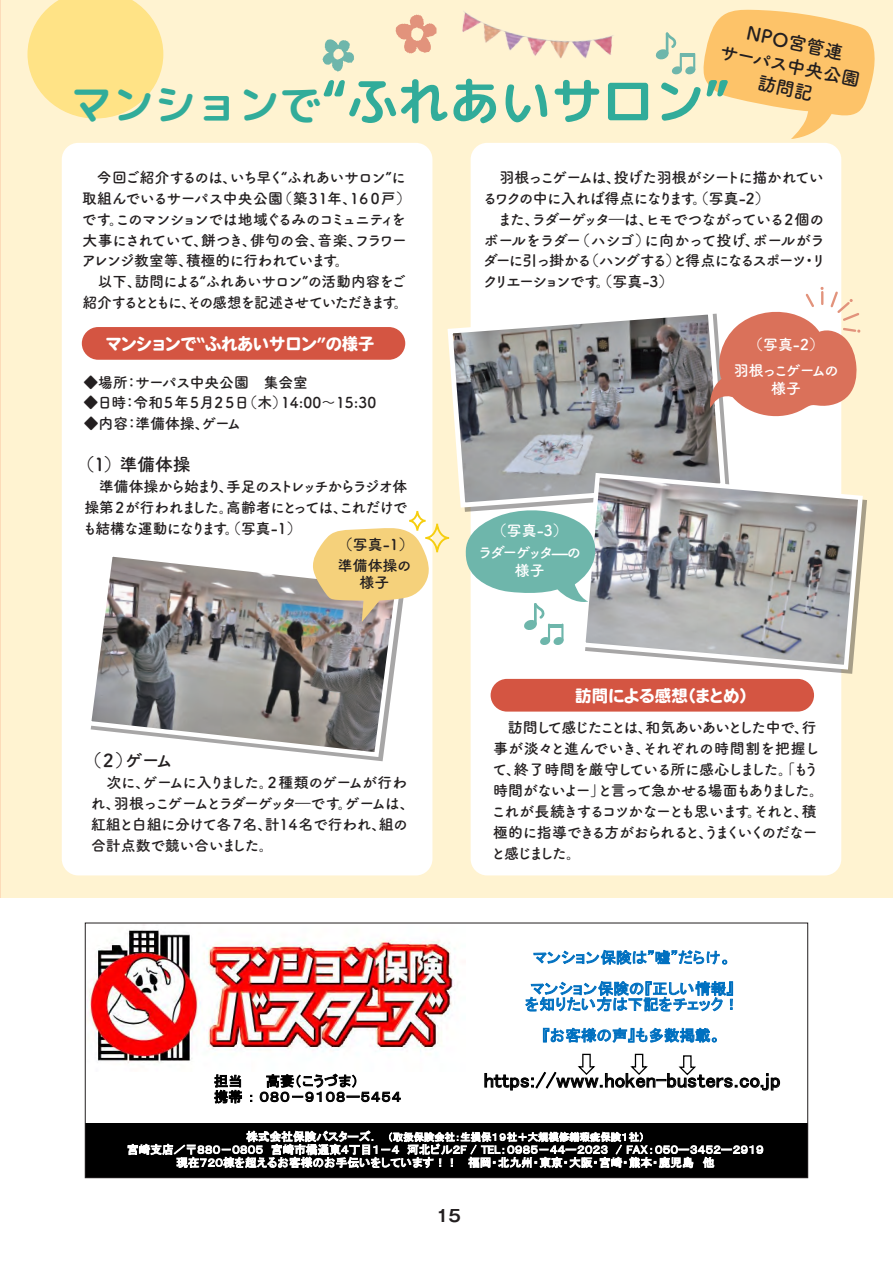
<style>
.page{position:relative;width:893px;height:1263px;background:#fff}
.page>*{position:absolute;margin:0;border:0;box-sizing:border-box;transform-origin:0 0}
.t1{font:51.15px "rounded mplus 1 m bold";color:#31ac9a}
.t2{font:20.4px "MS P Gothic";letter-spacing:.015em;color:#000}
.t3{font:700 18.6px/23.4px "Tsuku A Rd Gothic";color:#231f20;text-align:center}
.t4{font:700 18px "Tsuku A Rd Gothic";color:#231f20}
.t5{font:16.5px "Heisei Maru Go Std W8";letter-spacing:-.03em;color:#fff}
.t6{font:16.5px "Gothic MB101 De B";color:#231f20}
.t7{font:15.3px/31px "MS P Gothic";letter-spacing:.005em;color:#0070c0}
.t8{font:700 15px/20.9px "Tsuku A Rd Gothic";letter-spacing:-.08em;color:#231f20}
.t9{font:700 15px "Tsuku A Rd Gothic";color:#231f20}
.t10{font:700 15px "Tsuku A Rd Gothic";letter-spacing:-.13em;color:#231f20}
.t11{font:700 15px/18px "Tsuku A Rd Gothic";letter-spacing:-.12em;color:#fff;text-align:center}
.t12{font:700 15px/18px "Tsuku A Rd Gothic";letter-spacing:-.17em;color:#fff;text-align:center}
.t13{font:13.95px/15.6px "MS P Gothic";letter-spacing:.045em;color:#000}
.t14{font:11.4px/12.9px "MS P Gothic";color:#fff;text-align:center}
.t15{font:10.2px "MS P Gothic";color:#fff}
.s1{font-size:41.85px}
.s2{font-size:11.4px}
</style>
<div class="page">
<div style="left:0;top:0;width:893px;height:897px;background:#fff3d1"></div>
<svg style="left:28px;top:0;width:135px;height:119px"></svg>
<hr style="left:0;top:0;width:1px;height:897px;background:#f6987c">
<div style="left:62px;top:143px;width:370px;height:732px;background:#fff;border-radius:16px"></div>
<div style="left:471px;top:143px;width:370px;height:732px;background:#fff;border-radius:16px"></div>
<img style="left:462px;top:11px;width:152px;height:48px">
<svg style="left:322px;top:39px;width:32px;height:33px"></svg>
<svg style="left:396px;top:14px;width:41px;height:39px"></svg>
<svg style="left:90px;top:556px;width:311px;height:203px"></svg>
<svg style="left:447px;top:307px;width:281px;height:203px;background:#9d9d9d"></svg>
<svg style="left:578px;top:470px;width:287px;height:202px"></svg>
<svg style="left:703px;top:10px;width:172px;height:129px"></svg>
<svg style="left:708px;top:287px;width:153px;height:135px"></svg>
<svg style="left:312px;top:511px;width:137px;height:111px"></svg>
<svg style="left:465px;top:508px;width:132px;height:137px"></svg>
<svg style="left:655px;top:32px;width:41px;height:43px"></svg>
<hr style="left:680px;top:53px;width:14px;height:4px;background:#6eb6ab">
<div style="left:82px;top:327px;width:323px;height:33px;background:#d45542;border-radius:16px"></div>
<div style="left:491px;top:679px;width:323px;height:33px;background:#d45542;border-radius:16px"></div>
<div style="left:85px;top:1123px;width:723px;height:55px;background:#000"></div>
<img style="left:87px;top:925px;width:368px;height:138px">
<svg style="left:577px;top:1053px;width:19px;height:22px"></svg>
<svg style="left:630px;top:1053px;width:18px;height:22px"></svg>
<svg style="left:678px;top:1055px;width:18px;height:21px"></svg>
<div style="left:85px;top:923px;width:723px;height:255px;border:1px solid #231f20"></div>
<p class="t3" style="left:728px;top:15px;width:144px;rotate:12deg">NPO宮管連<br>サーパス中央公園訪問記</p>
<h1 class="t1" style="left:70px;top:65px;width:661px"><span class="s1">マンションで</span>“ふれあいサロン”</h1>
<p class="t8" style="left:82px;top:166px;width:331px">　今回ご紹介するのは、いち早く“ふれあいサロン”に取組んでいるサーパス中央公園（築３１年、１６０戸）です。このマンションでは地域ぐるみのコミュニティを大事にされていて、餅つき、俳句の会、音楽、フラワーアレンジ教室等、積極的に行われています。</p>
<p class="t8" style="left:83px;top:270px;width:327px;text-align:right">以下、訪問による“ふれあいサロン”の活動内容をご紹介するとともに、その感想を記述させていただきます。</p>
<p class="t5" style="left:105px;top:335px;width:271px">マンションで“ふれあいサロン”の様子</p>
<p class="t9" style="left:83px;top:370px;width:226px">◆場所：サーパス中央公園　集会室</p>
<p class="t10" style="left:84px;top:391px;width:294px">◆日時：令和５年５月２５日（木）14:00～15:30</p>
<p class="t9" style="left:84px;top:412px;width:159px">◆内容：準備体操、ゲーム</p>
<p class="t4" style="left:77px;top:450px;width:115px">（１）準備体操</p>
<p class="t8" style="left:83px;top:475px;width:326px;text-align:justify">　準備体操から始まり、手足のストレッチからラジオ体操第２が行われました。高齢者にとっては、これだけでも結構な運動になります。（写真-1）</p>
<p class="t8" style="left:338px;top:533px;width:77px">（写真-1）</p>
<p class="t8" style="left:338px;top:555px;width:75px;line-height:18px;text-align:center">準備体操の様子</p>
<p class="t4" style="left:84px;top:747px;width:91px">（２）ゲーム</p>
<p class="t8" style="left:90px;top:771px;width:326px">　次に、ゲームに入りました。２種類のゲームが行われ、羽根っこゲームとラダーゲッタ―です。ゲームは、紅組と白組に分けて各７名、計１４名で行われ、組の合計点数で競い合いました。</p>
<p class="t13" style="left:214px;top:1073px;width:189px;text-indent:52px">高妻（こうづま）<br>携帯：０８０－９１０８ー５４５４</p>
<p class="t13" style="left:214px;top:1073px;width:30px">担当</p>
<p class="t8" style="left:482px;top:166px;width:345px">　羽根っこゲームは、投げた羽根がシートに描かれているワクの中に入れば得点になります。（写真-2）<br>　また、ラダーゲッタ―は、ヒモでつながっている２個のボールをラダー（ハシゴ）に向かって投げ、ボールがラダーに引っ掛かる（ハングする）と得点になるスポーツ・リクリエーションです。（写真-3）</p>
<p class="t11" style="left:748px;top:334px;width:77px">（写真-2）</p>
<p class="t11" style="left:492px;top:521px;width:77px">（写真-3）</p>
<p class="t12" style="left:478px;top:542px;width:105px">ラダーゲッタ̶の様子</p>
<p class="t11" style="left:734px;top:361px;width:107px">羽根っこゲームの様子</p>
<p class="t5" style="left:493px;top:687px;width:265px">　　　　　訪問による感想（まとめ）</p>
<p class="t8" style="left:491px;top:716px;width:335px;text-indent:17px">訪問して感じたことは、和気あいあいとした中で、行事が淡々と進んでいき、それぞれの時間割を把握して、終了時間を厳守している所に感心しました。「もう時間がないよー」と言って急かせる場面もありました。これが長続きするコツかなーとも思います。それと、積極的に指導できる方がおられると、うまくいくのだなーと感じました。</p>
<p class="t7" style="left:530px;top:942px;width:205px">マンション保険は”嘘”だらけ。マンション保険の『正しい情報』</p>
<p class="t7" style="left:525px;top:988px;width:215px;text-align:center">を知りたい方は下記をチェック！『お客様の声』も多数掲載。</p>
<h2 class="t2" style="left:484px;top:1070px;width:298px">https://www.hoken-busters.co.jp</h2>
<p class="t15" style="left:246px;top:1132px;width:400px"><span class="s2">株式会社保険バスターズ．</span> （取扱保険会社：生損保１９社＋大規模修繕瑕疵保険１社）</p>
<p class="t14" style="left:127px;top:1143px;width:638px">宮崎支店／〒８８０－０８０５ 宮崎市橘通東４丁目１－４ 河北ビル２F / TEL：０９８５－４４ー２０２３ / FAX：０５０ー３４５２ー２９１９現在７２０棟を超えるお客様のお手伝いをしています！！ 福岡・北九州・東京・大阪・宮崎・熊本・鹿児島 他</p>
<p class="t6" style="left:436px;top:1204px;width:27px">15</p>
</div>
